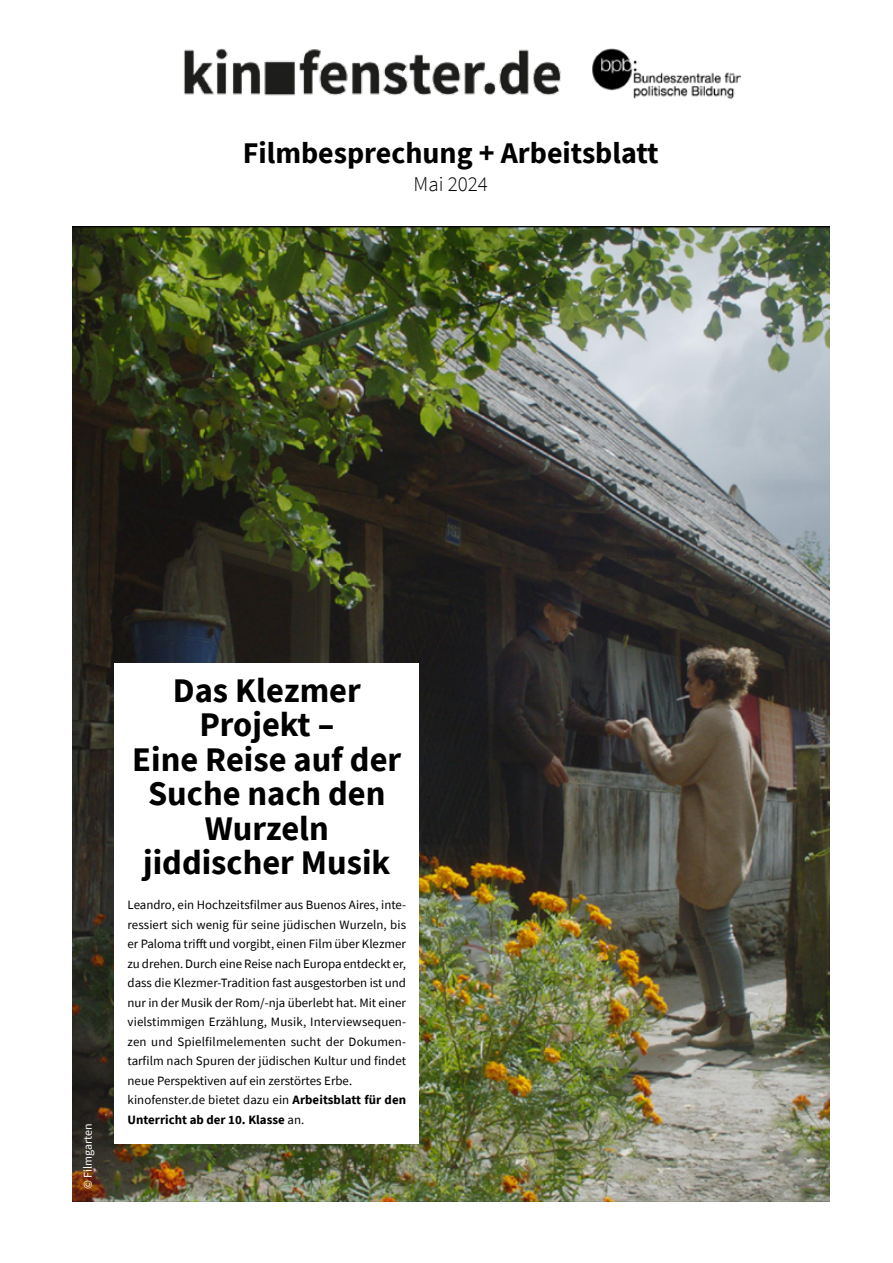
<style>
.page{position:relative;width:893px;height:1263px;background:#fff}
.page>*{position:absolute;margin:0;border:0;box-sizing:border-box;transform-origin:0 0}
.Titel_Head{font:700 34.5px/34.5px "Source Sans Pro";color:#000;text-align:center}
.t1{font:700 30px "Source Sans Pro";color:#000}
.t2{font:300 21px "Source Sans Pro";color:#000}
.Filmbespr_Fliesstext{font:12.75px/19.5px "Source Sans Pro";color:#000;text-align:justify}
.Filmbespr_Fliesstext-2{font:700 12.75px/19.5px "Source Sans Pro";color:#000}
.Filmbespr_Autorenzeile{font:12px "Source Sans Pro";color:#fff}
.s1{font-weight:400}
</style>
<div class="page">
<img style="left:72px;top:227px;width:757px;height:975px">
<div style="left:115px;top:663px;width:304px;height:480px;background:#fff"></div>
<img style="left:592px;top:48px;width:148px;height:51px">
<img style="left:184px;top:48px;width:377px;height:48px">
<p class="t1" style="left:243px;top:133px;width:417px">Filmbesprechung + Arbeitsblatt</p>
<p class="t2" style="left:414px;top:171px;width:76px">Mai 2024</p>
<p class="Filmbespr_Autorenzeile" style="left:80px;top:1189px;width:67px;rotate:-90deg">© Filmgarten</p>
<p class="Titel_Head" style="left:132px;top:672px;width:270px">Das Klezmer<br>Projekt –<br>Eine Reise auf der<br>Suche nach den<br>Wurzeln jiddischer Musik</p>
<p class="Filmbespr_Fliesstext" style="left:128px;top:895px;width:280px">Leandro, ein Hochzeitsfilmer aus Buenos Aires, inte&shy;ressiert sich wenig für seine jüdischen Wurzeln, bis er Paloma trifft und vorgibt, einen Film über Klezmer zu drehen. Durch eine Reise nach Europa entdeckt er, dass die Klezmer-Tradition fast ausgestorben ist und nur in der Musik der Rom/-nja überlebt hat. Mit einer vielstimmigen Erzählung, Musik, Interviewsequen&shy;zen und Spielfilmelementen sucht der Dokumen&shy;tarfilm nach Spuren der jüdischen Kultur und findet neue Perspektiven auf ein zerstörtes Erbe.</p>
<p class="Filmbespr_Fliesstext-2" style="left:128px;top:1090px;width:280px"><span class="s1">kinofenster.de bietet dazu ein</span> Arbeitsblatt für den<br>Unterricht ab der 10. Klasse <span class="s1">an.</span></p>
</div>
